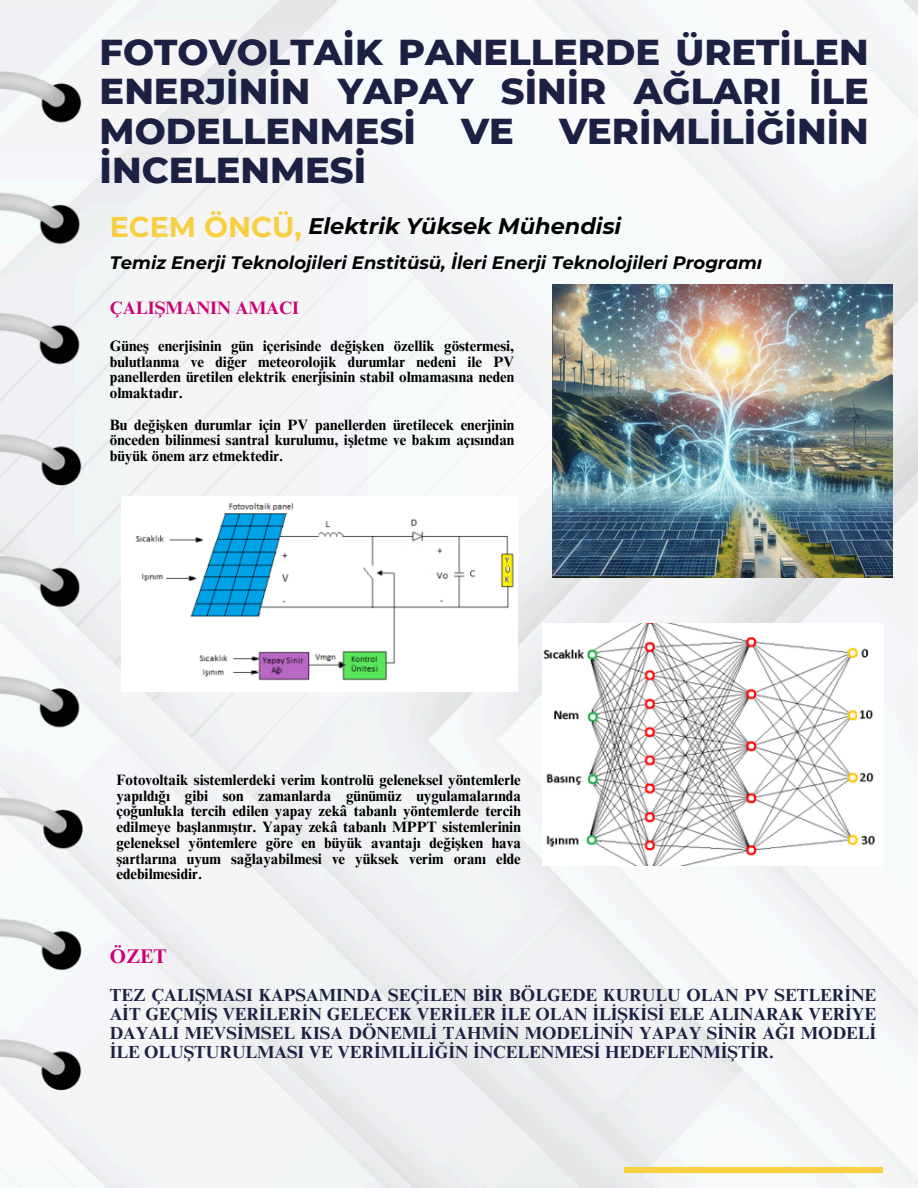
<style>
.page{position:relative;width:918px;height:1188px;background:#fff}
.page>*{position:absolute;margin:0;border:0;box-sizing:border-box;transform-origin:0 0}
.t1{font:800 36.75px/39.3px "Montserrat";color:#1c2143;text-align:justify}
.t2{font:700 28.5px "Montserrat";color:#f8cf40}
.t3{font:italic 700 22.5px "Montserrat";color:#000}
.t4{font:700 19.8px "Times NRMT Pro";color:#cb0277}
.t5{font:italic 700 18px "Montserrat";color:#000}
.t6{font:700 18px "Times NRMT Pro";color:#cb0277}
.t7{font:700 17.55px/19.2px "Times NRMT Pro";color:#1c2143;text-align:justify}
.t8{font:700 15px/15.8px "Times NRMT Pro";color:#000;text-align:justify}
</style>
<div class="page">
<img style="left:0;top:0;width:918px;height:1188px">
<img style="left:0;top:72px;width:82px;height:1075px">
<div style="left:624px;top:1167px;width:259px;height:6px;background:#f8cf40"></div>
<img style="left:542px;top:624px;width:341px;height:242px">
<img style="left:122px;top:497px;width:396px;height:194px">
<img style="left:552px;top:285px;width:340px;height:292px">
<h3 class="t1" style="left:100px;top:32px;width:771px">FOTOVOLTAİK PANELLERDE ÜRETİLEN ENERJİNİN YAPAY SİNİR AĞLARI İLE MODELLENMESİ VE VERİMLİLİĞİNİN İNCELENMESİ</h3>
<h5 class="t2" style="left:110px;top:209px;width:194px">ECEM ÖNCÜ,</h5>
<p class="t3" style="left:308px;top:212px;width:314px">Elektrik Yüksek Mühendisi</p>
<p class="t5" style="left:110px;top:251px;width:654px">Temiz Enerji Teknolojileri Enstitüsü, İleri Enerji Teknolojileri Programı</p>
<p class="t6" style="left:110px;top:301px;width:191px">ÇALIŞMANIN AMACI</p>
<p class="t8" style="left:110px;top:340px;width:406px">Güneş enerjisinin gün içerisinde değişken özellik göstermesi, bulutlanma ve diğer meteorolojik durumlar nedeni ile PV panellerden üretilen elektrik enerjisinin stabil olmamasına neden olmaktadır.</p>
<p class="t8" style="left:110px;top:419px;width:406px">Bu değişken durumlar için PV panellerden üretilecek enerjinin önceden bilinmesi santral kurulumu, işletme ve bakım açısından büyük önem arz etmektedir.</p>
<p class="t8" style="left:116px;top:774px;width:406px">Fotovoltaik sistemlerdeki verim kontrolü geleneksel yöntemlerle yapıldığı gibi son zamanlarda günümüz uygulamalarında çoğunlukla tercih edilen yapay zekâ tabanlı yöntemlerde tercih edilmeye başlanmıştır. Yapay zekâ tabanlı MPPT sistemlerinin geleneksel yöntemlere göre en büyük avantajı değişken hava şartlarına uyum sağlayabilmesi ve yüksek verim oranı elde edebilmesidir.</p>
<h3 class="t4" style="left:110px;top:949px;width:58px">ÖZET</h3>
<p class="t7" style="left:110px;top:988px;width:768px">TEZ ÇALIŞMASI KAPSAMINDA SEÇİLEN BİR BÖLGEDE KURULU OLAN PV SETLERİNE AİT GEÇMİŞ VERİLERİN GELECEK VERİLER İLE OLAN İLİŞKİSİ ELE ALINARAK VERİYE DAYALI MEVSİMSEL KISA DÖNEMLİ TAHMİN MODELİNİN YAPAY SİNİR AĞI MODELİ İLE OLUŞTURULMASI VE VERİMLİLİĞİN İNCELENMESİ HEDEFLENMİŞTİR.</p>
</div>
